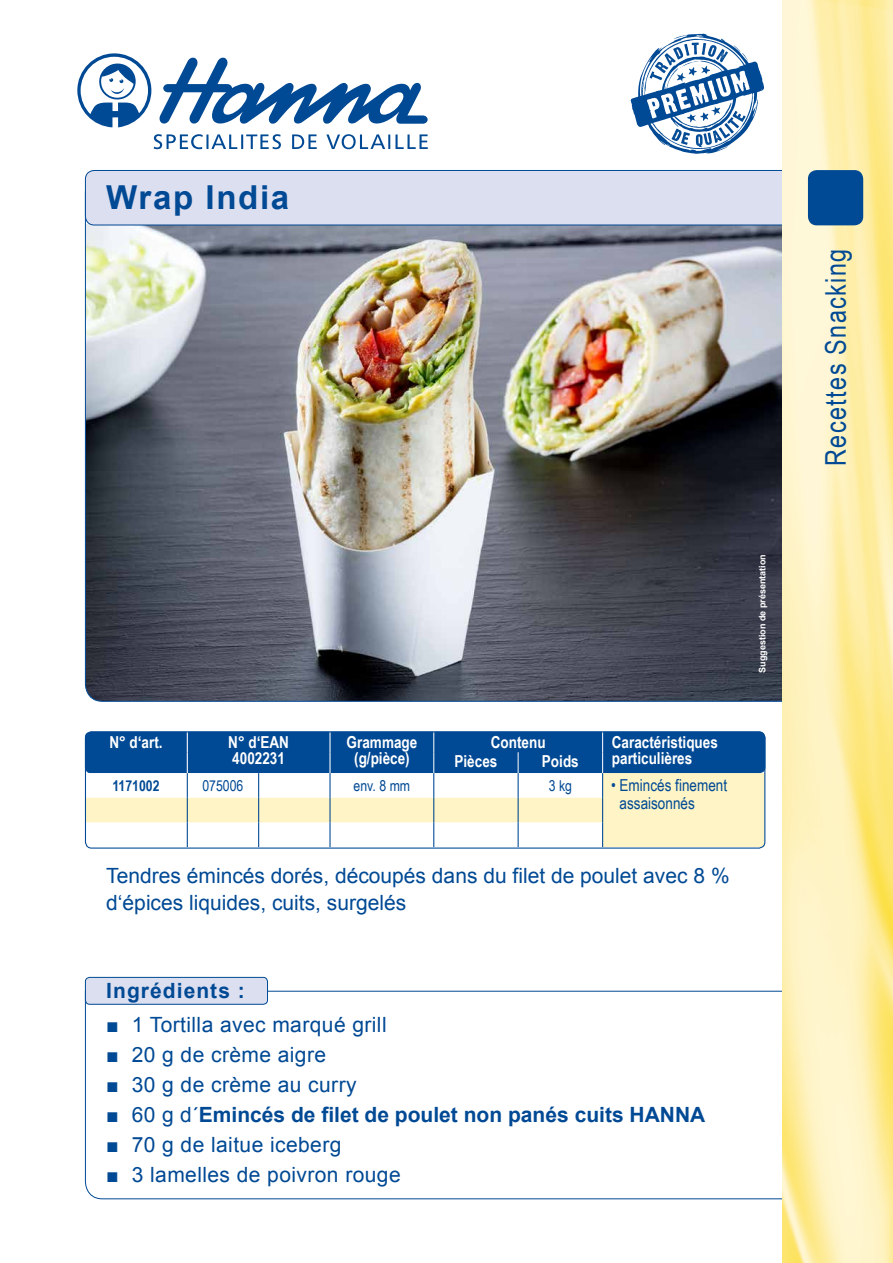
<style>
.page{position:relative;width:893px;height:1263px;background:#fff}
.page>*{position:absolute;margin:0;border:0;box-sizing:border-box;transform-origin:0 0}
.t1{font:700 33px "Arial";letter-spacing:.05em;color:#004994}
.t2{font:28.5px "Arial Narrow";letter-spacing:.05em;color:#004994}
.t3{font:21px "Arial";letter-spacing:.02em;color:#004994}
.t4{font:21px/27px "Arial";color:#004994}
.t5{font:700 21px "Arial";color:#004994}
.t6{font:700 21px "Arial";letter-spacing:.05em;color:#004994}
.t7{font:700 16.5px/16.5px "Arial Narrow";color:#fff}
.t8{font:16.5px/18px "Arial Narrow";color:#004994}
.t9{font:15px "Arial Narrow";color:#004994}
.t10{font:700 15px "Arial Narrow";color:#004994}
.t11{font:700 9px "Arial";color:#fff}
.s1{font-weight:400}
</style>
<div class="page">
<img style="left:85px;top:225px;width:697px;height:477px">
<svg style="left:85px;top:990px;width:697px;height:209px"></svg>
<div style="left:85px;top:170px;width:697px;height:55px;background:#dcdff0"></div>
<img style="left:782px;top:0;width:111px;height:1263px">
<div style="left:808px;top:170px;width:55px;height:55px;background:#004994;border-radius:9px"></div>
<div style="left:85px;top:731px;width:680px;height:42px;background:#004994;border-radius:6px"></div>
<div style="left:603px;top:773px;width:162px;height:74px;background:#fef4c5"></div>
<svg style="left:85px;top:733px;width:518px;height:114px"></svg>
<div style="left:85px;top:731px;width:680px;height:118px;border:1px solid #004994;border-radius:6px"></div>
<div style="left:85px;top:977px;width:182px;height:27px;background:#dcdff0;border-radius:4px"></div>
<div style="left:85px;top:977px;width:183px;height:28px;border:1px solid #004994;border-radius:4px"></div>
<svg style="left:159px;top:57px;width:269px;height:67px"></svg>
<svg style="left:77px;top:53px;width:74px;height:74px"></svg>
<svg style="left:154px;top:134px;width:274px;height:15px"></svg>
<svg style="left:631px;top:34px;width:133px;height:120px"></svg>
<h1 class="t1" style="left:106px;top:175px;width:184px">Wrap India</h1>
<p class="t7" style="left:109px;top:733px;width:55px">N° d‘art.</p>
<p class="t7" style="left:228px;top:733px;width:62px">N° d‘EAN<br>4002231</p>
<p class="t7" style="left:347px;top:733px;width:72px;text-align:center">Grammage (g/pièce)</p>
<p class="t7" style="left:491px;top:733px;width:56px">Contenu</p>
<p class="t7" style="left:612px;top:733px;width:108px">Caractéristiques</p>
<p class="t7" style="left:454px;top:752px;width:44px">Pièces</p>
<p class="t7" style="left:542px;top:752px;width:38px">Poids</p>
<p class="t7" style="left:612px;top:749px;width:82px">particulières</p>
<p class="t10" style="left:112px;top:774px;width:49px">1171002</p>
<p class="t9" style="left:202px;top:774px;width:43px">075006</p>
<p class="t9" style="left:354px;top:774px;width:58px">env. 8 mm</p>
<p class="t9" style="left:549px;top:774px;width:25px">3 kg</p>
<p class="t8" style="left:620px;top:776px;width:109px;text-indent:-8px">• Emincés finement assaisonnés</p>
<p class="t4" style="left:106px;top:862px;width:625px">Tendres émincés dorés, découpés dans du filet de poulet avec 8 % d‘épices liquides, cuits, surgelés</p>
<p class="t6" style="left:106px;top:976px;width:140px">Ingrédients :</p>
<p class="t3" style="left:106px;top:1010px;width:282px">■ 1 Tortilla avec marqué grill</p>
<p class="t3" style="left:106px;top:1040px;width:221px">■ 20 g de crème aigre</p>
<p class="t3" style="left:106px;top:1070px;width:252px">■ 30 g de crème au curry</p>
<p class="t5" style="left:106px;top:1100px;width:600px"><span class="s1">■ 60 g d´</span>Emincés de filet de poulet non panés cuits HANNA</p>
<p class="t3" style="left:106px;top:1130px;width:237px">■ 70 g de laitue iceberg</p>
<p class="t3" style="left:106px;top:1160px;width:296px">■ 3 lamelles de poivron rouge</p>
<p class="t11" style="left:756px;top:673px;width:120px;rotate:-90deg">Suggestion de présentation</p>
<h2 class="t2" style="left:815px;top:466px;width:219px;rotate:-90deg">Recettes Snacking</h2>
</div>
